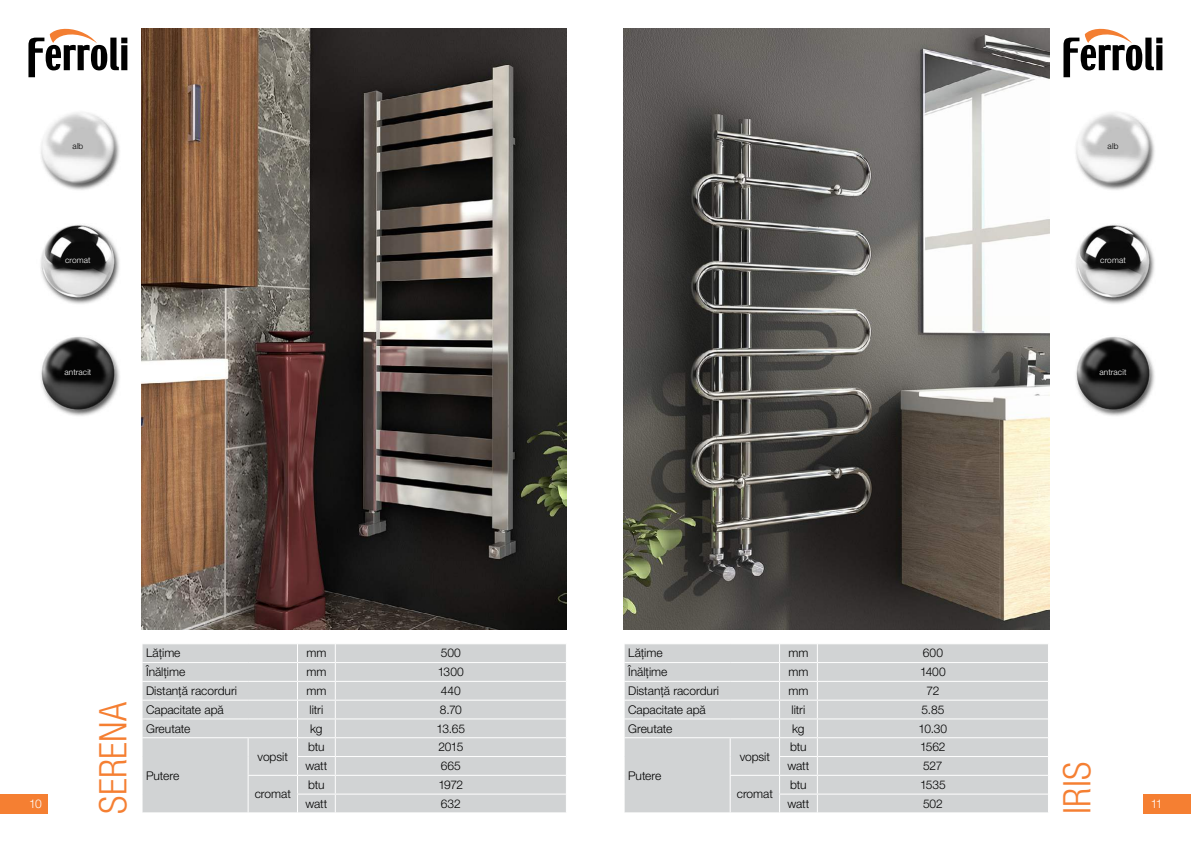
<style>
.page{position:relative;width:1191px;height:842px;background:#fff}
.page>*{position:absolute;margin:0;border:0;box-sizing:border-box;transform-origin:0 0}
.t1{font:300 condensed 38px "Helvetica Neue LT Com";letter-spacing:.005em;color:#f57f32}
.t2{font:300 12px "Helvetica Neue LT Pro";letter-spacing:-.005em;color:#000}
.t3{font:300 12px "Helvetica Neue LT Pro";color:#fff}
.t4{font:300 8.3px "Helvetica Neue LT Pro";letter-spacing:.01em;color:#fff}
.t5{font:300 8.3px "Helvetica Neue LT Pro";letter-spacing:.015em;color:#000}
</style>
<div class="page">
<div style="left:0;top:794px;width:48px;height:20px;background:#f57f32"></div>
<div style="left:1143px;top:794px;width:48px;height:20px;background:#f57f32"></div>
<svg style="left:1063px;top:28px;width:99px;height:49px"></svg>
<svg style="left:28px;top:28px;width:99px;height:49px"></svg>
<img style="left:142px;top:29px;width:425px;height:601px">
<div style="left:143px;top:644px;width:423px;height:169px;background:#d1d3d4"></div>
<hr style="left:142px;top:662px;width:106px;height:1px;background:#fff">
<hr style="left:248px;top:662px;width:49px;height:1px;background:#fff">
<hr style="left:297px;top:662px;width:38px;height:1px;background:#fff">
<hr style="left:335px;top:662px;width:231px;height:1px;background:#fff">
<hr style="left:142px;top:681px;width:106px;height:1px;background:#fff">
<hr style="left:248px;top:681px;width:49px;height:1px;background:#fff">
<hr style="left:297px;top:681px;width:38px;height:1px;background:#fff">
<hr style="left:335px;top:681px;width:231px;height:1px;background:#fff">
<hr style="left:142px;top:700px;width:106px;height:1px;background:#fff">
<hr style="left:248px;top:700px;width:49px;height:1px;background:#fff">
<hr style="left:297px;top:700px;width:38px;height:1px;background:#fff">
<hr style="left:335px;top:700px;width:231px;height:1px;background:#fff">
<hr style="left:142px;top:718px;width:106px;height:1px;background:#fff">
<hr style="left:248px;top:718px;width:49px;height:1px;background:#fff">
<hr style="left:297px;top:718px;width:38px;height:1px;background:#fff">
<hr style="left:335px;top:718px;width:231px;height:1px;background:#fff">
<hr style="left:142px;top:737px;width:106px;height:1px;background:#fff">
<svg style="left:142px;top:644px;width:1px;height:169px"></svg>
<hr style="left:248px;top:737px;width:49px;height:1px;background:#fff">
<hr style="left:297px;top:737px;width:38px;height:1px;background:#fff">
<hr style="left:335px;top:737px;width:231px;height:1px;background:#fff">
<hr style="left:297px;top:756px;width:38px;height:1px;background:#fff">
<hr style="left:335px;top:756px;width:231px;height:1px;background:#fff">
<hr style="left:248px;top:775px;width:49px;height:1px;background:#fff">
<svg style="left:248px;top:738px;width:1px;height:75px"></svg>
<hr style="left:297px;top:775px;width:38px;height:1px;background:#fff">
<hr style="left:335px;top:775px;width:231px;height:1px;background:#fff">
<hr style="left:297px;top:794px;width:38px;height:1px;background:#fff">
<svg style="left:297px;top:644px;width:1px;height:169px"></svg>
<hr style="left:335px;top:794px;width:231px;height:1px;background:#fff">
<svg style="left:335px;top:644px;width:1px;height:169px"></svg>
<img style="left:624px;top:28px;width:425px;height:602px">
<div style="left:625px;top:644px;width:423px;height:169px;background:#d1d3d4"></div>
<hr style="left:624px;top:662px;width:106px;height:1px;background:#fff">
<hr style="left:730px;top:662px;width:49px;height:1px;background:#fff">
<hr style="left:779px;top:662px;width:38px;height:1px;background:#fff">
<hr style="left:817px;top:662px;width:231px;height:1px;background:#fff">
<hr style="left:624px;top:681px;width:106px;height:1px;background:#fff">
<hr style="left:730px;top:681px;width:49px;height:1px;background:#fff">
<hr style="left:779px;top:681px;width:38px;height:1px;background:#fff">
<hr style="left:817px;top:681px;width:231px;height:1px;background:#fff">
<hr style="left:624px;top:700px;width:106px;height:1px;background:#fff">
<hr style="left:730px;top:700px;width:49px;height:1px;background:#fff">
<hr style="left:779px;top:700px;width:38px;height:1px;background:#fff">
<hr style="left:817px;top:700px;width:231px;height:1px;background:#fff">
<hr style="left:624px;top:718px;width:106px;height:1px;background:#fff">
<hr style="left:730px;top:718px;width:49px;height:1px;background:#fff">
<hr style="left:779px;top:718px;width:38px;height:1px;background:#fff">
<hr style="left:817px;top:718px;width:231px;height:1px;background:#fff">
<hr style="left:624px;top:737px;width:106px;height:1px;background:#fff">
<svg style="left:624px;top:644px;width:1px;height:168px"></svg>
<hr style="left:730px;top:737px;width:49px;height:1px;background:#fff">
<hr style="left:779px;top:737px;width:38px;height:1px;background:#fff">
<hr style="left:817px;top:737px;width:231px;height:1px;background:#fff">
<hr style="left:779px;top:756px;width:38px;height:1px;background:#fff">
<hr style="left:817px;top:756px;width:231px;height:1px;background:#fff">
<hr style="left:729px;top:775px;width:50px;height:1px;background:#fff">
<svg style="left:729px;top:738px;width:1px;height:75px"></svg>
<hr style="left:779px;top:775px;width:38px;height:1px;background:#fff">
<hr style="left:817px;top:775px;width:231px;height:1px;background:#fff">
<hr style="left:779px;top:794px;width:38px;height:1px;background:#fff">
<svg style="left:779px;top:644px;width:1px;height:169px"></svg>
<hr style="left:817px;top:794px;width:231px;height:1px;background:#fff">
<svg style="left:817px;top:644px;width:1px;height:169px"></svg>
<img style="left:1076px;top:112px;width:79px;height:78px">
<img style="left:1075px;top:224px;width:80px;height:80px">
<img style="left:1076px;top:337px;width:79px;height:79px">
<img style="left:41px;top:112px;width:79px;height:78px">
<img style="left:40px;top:224px;width:80px;height:80px">
<img style="left:41px;top:337px;width:79px;height:79px">
<p class="t5" style="left:73px;top:141px;width:12px">alb</p>
<p class="t4" style="left:65px;top:255px;width:27px">cromat</p>
<p class="t4" style="left:64px;top:367px;width:28px">antracit</p>
<p class="t3" style="left:29px;top:796px;width:14px">10</p>
<h1 class="t1" style="left:91px;top:814px;width:113px;rotate:-90deg">SERENA</h1>
<p class="t2" style="left:146px;top:646px;width:36px">Lățime</p>
<p class="t2" style="left:306px;top:646px;width:21px">mm</p>
<p class="t2" style="left:441px;top:646px;width:22px">500</p>
<p class="t2" style="left:146px;top:665px;width:41px">Înălțime</p>
<p class="t2" style="left:306px;top:665px;width:21px">mm</p>
<p class="t2" style="left:438px;top:665px;width:27px">1300</p>
<p class="t2" style="left:146px;top:683px;width:92px">Distanță racorduri</p>
<p class="t2" style="left:306px;top:683px;width:21px">mm</p>
<p class="t2" style="left:441px;top:683px;width:21px">440</p>
<p class="t2" style="left:146px;top:702px;width:79px">Capacitate apă</p>
<p class="t2" style="left:309px;top:702px;width:15px">litri</p>
<p class="t2" style="left:440px;top:702px;width:23px">8.70</p>
<p class="t2" style="left:146px;top:721px;width:46px">Greutate</p>
<p class="t2" style="left:310px;top:721px;width:14px">kg</p>
<p class="t2" style="left:436px;top:721px;width:30px">13.65</p>
<p class="t2" style="left:146px;top:768px;width:35px">Putere</p>
<p class="t2" style="left:308px;top:740px;width:18px">btu</p>
<p class="t2" style="left:438px;top:740px;width:27px">2015</p>
<p class="t2" style="left:305px;top:759px;width:24px">watt</p>
<p class="t2" style="left:441px;top:759px;width:22px">665</p>
<p class="t2" style="left:258px;top:749px;width:32px">vopsit</p>
<p class="t2" style="left:308px;top:777px;width:18px">btu</p>
<p class="t2" style="left:438px;top:777px;width:26px">1972</p>
<p class="t2" style="left:305px;top:796px;width:24px">watt</p>
<p class="t2" style="left:441px;top:796px;width:21px">632</p>
<p class="t2" style="left:255px;top:787px;width:38px">cromat</p>
<p class="t2" style="left:628px;top:646px;width:36px">Lățime</p>
<p class="t2" style="left:788px;top:646px;width:21px">mm</p>
<p class="t2" style="left:922px;top:646px;width:22px">600</p>
<p class="t2" style="left:628px;top:665px;width:41px">Înălțime</p>
<p class="t2" style="left:788px;top:665px;width:21px">mm</p>
<p class="t2" style="left:920px;top:665px;width:27px">1400</p>
<p class="t2" style="left:628px;top:683px;width:92px">Distanță racorduri</p>
<p class="t2" style="left:788px;top:683px;width:21px">mm</p>
<p class="t2" style="left:926px;top:683px;width:14px">72</p>
<p class="t2" style="left:628px;top:702px;width:79px">Capacitate apă</p>
<p class="t2" style="left:791px;top:702px;width:15px">litri</p>
<p class="t2" style="left:921px;top:702px;width:24px">5.85</p>
<p class="t2" style="left:628px;top:721px;width:46px">Greutate</p>
<p class="t2" style="left:792px;top:721px;width:14px">kg</p>
<p class="t2" style="left:918px;top:721px;width:30px">10.30</p>
<p class="t2" style="left:628px;top:768px;width:35px">Putere</p>
<p class="t2" style="left:790px;top:740px;width:18px">btu</p>
<p class="t2" style="left:920px;top:740px;width:27px">1562</p>
<p class="t2" style="left:787px;top:759px;width:24px">watt</p>
<p class="t2" style="left:923px;top:759px;width:21px">527</p>
<p class="t2" style="left:739px;top:749px;width:32px">vopsit</p>
<p class="t2" style="left:790px;top:777px;width:18px">btu</p>
<p class="t2" style="left:920px;top:777px;width:27px">1535</p>
<p class="t2" style="left:787px;top:796px;width:24px">watt</p>
<p class="t2" style="left:923px;top:796px;width:21px">502</p>
<p class="t2" style="left:737px;top:787px;width:38px">cromat</p>
<p class="t5" style="left:1107px;top:141px;width:12px">alb</p>
<p class="t4" style="left:1100px;top:255px;width:27px">cromat</p>
<p class="t4" style="left:1099px;top:367px;width:28px">antracit</p>
<h1 class="t1" style="left:1055px;top:814px;width:53px;rotate:-90deg">IRIS</h1>
<p class="t3" style="left:1150px;top:796px;width:13px">11</p>
</div>
